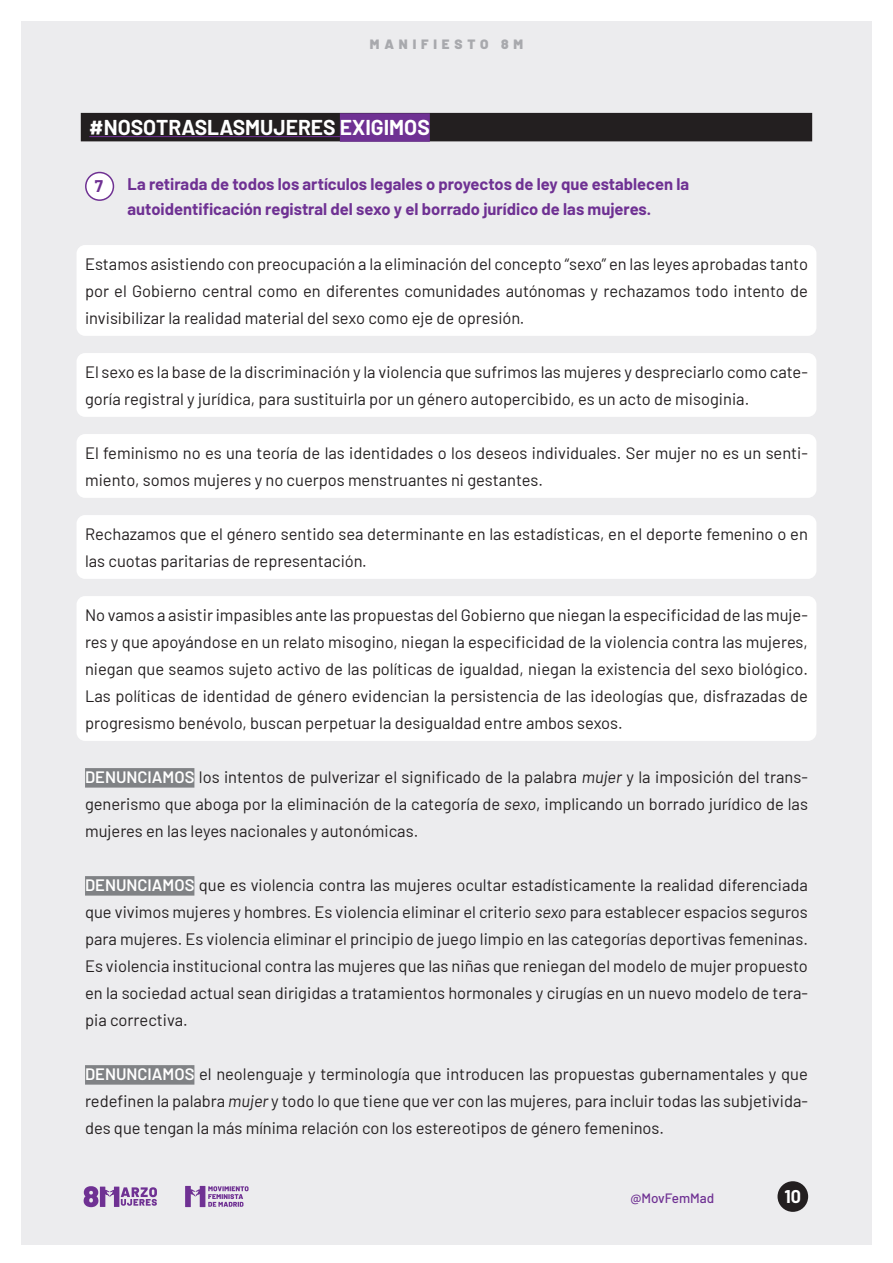
<style>
.page{position:relative;width:893px;height:1263px;background:#fff}
.page>*{position:absolute;margin:0;border:0;box-sizing:border-box;transform-origin:0 0}
.t1{font:700 21px "Barlow";color:#fff}
.t2{font:700 18px "Barlow";color:#fff}
.t3{font:16.5px/27px "Barlow";color:#231f20;text-align:justify}
.t4{font:700 16.5px/24.8px "Barlow";color:#6f3193}
.t5{font:900 13.5px "Barlow";letter-spacing:.36em;color:#a8a9ad}
.t6{font:500 13.5px "Barlow";color:#6f3193}
.s1{font-weight:600;color:#fff}
.s2{font-style:italic}
</style>
<div class="page">
<div style="left:21px;top:21px;width:851px;height:1224px;background:#ececee"></div>
<svg style="left:185px;top:1186px;width:64px;height:21px"></svg>
<svg style="left:84px;top:1186px;width:73px;height:21px"></svg>
<div style="left:777px;top:1181px;width:31px;height:31px;background:#231f20;border-radius:50%"></div>
<div style="left:81px;top:113px;width:731px;height:28px;background:#231f20"></div>
<hr style="left:89px;top:136px;width:251px;height:1px;background:#6f3193">
<div style="left:340px;top:113px;width:90px;height:29px;background:#6f3193"></div>
<div style="left:77px;top:245px;width:739px;height:91px;background:#fff;border-radius:9px"></div>
<div style="left:77px;top:353px;width:739px;height:64px;background:#fff;border-radius:9px"></div>
<div style="left:77px;top:434px;width:739px;height:64px;background:#fff;border-radius:9px"></div>
<div style="left:77px;top:515px;width:739px;height:64px;background:#fff;border-radius:9px"></div>
<div style="left:77px;top:596px;width:739px;height:145px;background:#fff;border-radius:9px"></div>
<div style="left:85px;top:768px;width:109px;height:20px;background:#808285"></div>
<div style="left:85px;top:876px;width:109px;height:20px;background:#808285"></div>
<div style="left:85px;top:1065px;width:109px;height:20px;background:#808285"></div>
<div style="left:86px;top:173px;width:27px;height:27px;background:#fff;border-radius:50%"></div>
<div style="left:85px;top:172px;width:29px;height:29px;border:2px solid #6f3193;border-radius:50%"></div>
<p class="t5" style="left:370px;top:34px;width:155px">MANIFIESTO 8M</p>
<p class="t1" style="left:89px;top:112px;width:342px">#NOSOTRASLASMUJERES EXIGIMOS</p>
<p class="t4" style="left:95px;top:172px;width:10px">7</p>
<p class="t4" style="left:128px;top:171px;width:563px">La retirada de todos los artículos legales o proyectos de ley que establecen la autoidentificación registral del sexo y el borrado jurídico de las mujeres.</p>
<p class="t3" style="left:85px;top:249px;width:724px">Estamos asistiendo con preocupación a la eliminación del concepto “sexo” en las leyes aprobadas tanto por el Gobierno central como en diferentes comunidades autónomas y rechazamos todo intento de invisibilizar la realidad material del sexo como eje de opresión.</p>
<p class="t3" style="left:85px;top:357px;width:724px">El sexo es la base de la discriminación y la violencia que sufrimos las mujeres y despreciarlo como cate&shy;goría registral y jurídica, para sustituirla por un género autopercibido, es un acto de misoginia.</p>
<p class="t3" style="left:85px;top:438px;width:724px">El feminismo no es una teoría de las identidades o los deseos individuales. Ser mujer no es un senti&shy;miento, somos mujeres y no cuerpos menstruantes ni gestantes.</p>
<p class="t3" style="left:85px;top:519px;width:724px">Rechazamos que el género sentido sea determinante en las estadísticas, en el deporte femenino o en las cuotas paritarias de representación.</p>
<p class="t3" style="left:85px;top:600px;width:724px">No vamos a asistir impasibles ante las propuestas del Gobierno que niegan la especificidad de las muje&shy;res y que apoyándose en un relato misogino, niegan la especificidad de la violencia contra las mujeres, niegan que seamos sujeto activo de las políticas de igualdad, niegan la existencia del sexo biológico.<br>Las políticas de identidad de género evidencian la persistencia de las ideologías que, disfrazadas de progresismo benévolo, buscan perpetuar la desigualdad entre ambos sexos.</p>
<p class="t3" style="left:85px;top:762px;width:724px"><span class="s1">DENUNCIAMOS</span> los intentos de pulverizar el significado de la palabra <span class="s2">mujer</span> y la imposición del trans&shy;generismo que aboga por la eliminación de la categoría de <span class="s2">sexo</span>, implicando un borrado jurídico de las mujeres en las leyes nacionales y autonómicas.</p>
<p class="t3" style="left:85px;top:870px;width:724px"><span class="s1">DENUNCIAMOS</span> que es violencia contra las mujeres ocultar estadísticamente la realidad diferenciada que vivimos mujeres y hombres. Es violencia eliminar el criterio <span class="s2">sexo</span> para establecer espacios seguros para mujeres. Es violencia eliminar el principio de juego limpio en las categorías deportivas femeninas.<br>Es violencia institucional contra las mujeres que las niñas que reniegan del modelo de mujer propuesto en la sociedad actual sean dirigidas a tratamientos hormonales y cirugías en un nuevo modelo de tera&shy;pia correctiva.</p>
<p class="t3" style="left:85px;top:1059px;width:724px"><span class="s1">DENUNCIAMOS</span> el neolenguaje y terminología que introducen las propuestas gubernamentales y que redefinen la palabra <span class="s2">mujer</span> y todo lo que tiene que ver con las mujeres, para incluir todas las subjetivida&shy;des que tengan la más mínima relación con los estereotipos de género femeninos.</p>
<p class="t6" style="left:630px;top:1188px;width:86px">@MovFemMad</p>
<p class="t2" style="left:784px;top:1183px;width:18px">10</p>
</div>
